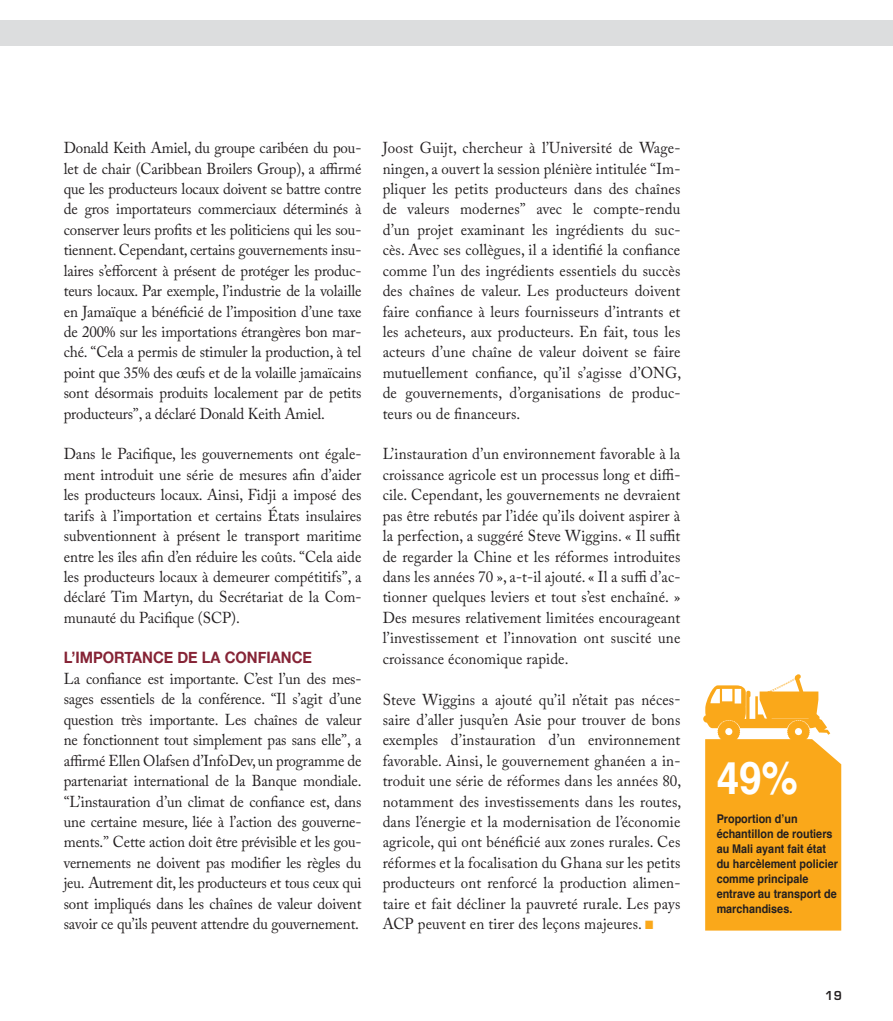
<style>
.page{position:relative;width:893px;height:1021px;background:#fff}
.page>*{position:absolute;margin:0;border:0;box-sizing:border-box;transform-origin:0 0}
.t1{font:700 45px "Helvetica";color:#fff;scale:.9 1}
.t2{font:15.75px/20.4px "Adobe Caslon Pro";letter-spacing:.005em;color:#231f20;text-align:justify;scale:.95 1}
.t3{font:700 15.75px "Helvetica Neue";color:#862436;scale:.93 1}
.t4{font:700 12px/15px "Helvetica";color:#231f20;scale:.9 1}
.t5{font:600 12px "Eurostile";color:#231f20;scale:.95 1}
.s1{font-family:"Minion Pro"}
.s2{color:#faa81a}
</style>
<div class="page">
<div style="left:0;top:20px;width:893px;height:25px;background:#dcddde"></div>
<svg style="left:703px;top:674px;width:138px;height:256px;background:#fab53e"></svg>
<p class="t2" style="left:64px;top:137px;width:315px">Donald Keith Amiel, du groupe caribéen du pou&shy;let de chair (Caribbean Broilers Group), a affirmé que les producteurs locaux doivent se battre contre de gros importateurs commerciaux déterminés à conserver leurs profits et les politiciens qui les sou&shy;tiennent. Cependant, certains gouvernements insu&shy;laires s’efforcent à présent de protéger les produc&shy;teurs locaux. Par exemple, l’industrie de la volaille en Jamaïque a bénéficié de l’imposition d’une taxe de 200% sur les importations étrangères bon mar&shy;ché. <span class="s1">“</span>Cela a permis de stimuler la production, à tel point que 35% des œufs et de la volaille jamaïcains sont désormais produits localement par de petits producteurs<span class="s1">”</span>, a déclaré Donald Keith Amiel.</p>
<p class="t2" style="left:64px;top:444px;width:315px">Dans le Pacifique, les gouvernements ont égale&shy;ment introduit une série de mesures afin d’aider les producteurs locaux. Ainsi, Fidji a imposé des tarifs à l’importation et certains États insulaires subventionnent à présent le transport maritime entre les îles afin d’en réduire les coûts. <span class="s1">“</span>Cela aide les producteurs locaux à demeurer compétitifs<span class="s1">”</span>, a déclaré Tim Martyn, du Secrétariat de la Com&shy;munauté du Pacifique (SCP).</p>
<p class="t3" style="left:64px;top:645px;width:268px">L’IMPORTANCE DE LA CONFIANCE</p>
<p class="t2" style="left:64px;top:668px;width:315px">La confiance est importante. C’est l’un des mes&shy;sages essentiels de la conférence. <span class="s1">“</span>Il s’agit d’une question très importante. Les chaînes de valeur ne fonctionnent tout simplement pas sans elle<span class="s1">”</span>, a affirmé Ellen Olafsen d’InfoDev, un programme de partenariat international de la Banque mondiale. <span class="s1">“</span>L’instauration d’un climat de confiance est, dans une certaine mesure, liée à l’action des gouverne&shy;ments.<span class="s1">”</span> Cette action doit être prévisible et les gou&shy;vernements ne doivent pas modifier les règles du jeu. Autrement dit, les producteurs et tous ceux qui sont impliqués dans les chaînes de valeur doivent savoir ce qu’ils peuvent attendre du gouvernement.</p>
<p class="t2" style="left:383px;top:137px;width:316px">Joost Guijt, chercheur à l’Université de Wage&shy;ningen, a ouvert la session plénière intitulée <span class="s1">“</span>Im&shy;pliquer les petits producteurs dans des chaînes de valeurs modernes<span class="s1">”</span> avec le compte-rendu d’un projet examinant les ingrédients du suc&shy;cès. Avec ses collègues, il a identifié la confiance comme l’un des ingrédients essentiels du succès des chaînes de valeur. Les producteurs doivent faire confiance à leurs fournisseurs d’intrants et les acheteurs, aux producteurs. En fait, tous les acteurs d’une chaîne de valeur doivent se faire mutuellement confiance, qu’il s’agisse d’ONG, de gouvernements, d’organisations de produc&shy;teurs ou de financeurs.</p>
<p class="t2" style="left:383px;top:444px;width:315px">L’instauration d’un environnement favorable à la croissance agricole est un processus long et diffi&shy;cile. Cependant, les gouvernements ne devraient pas être rebutés par l’idée qu’ils doivent aspirer à la perfection, a suggéré Steve Wiggins. « Il suffit de regarder la Chine et les réformes introduites dans les années 70 », a-t-il ajouté. « Il a suffi d’ac&shy;tionner quelques leviers et tout s’est enchaîné. » Des mesures relativement limitées encourageant l’investissement et l’innovation ont suscité une croissance économique rapide.</p>
<p class="t2" style="left:383px;top:689px;width:316px">Steve Wiggins a ajouté qu’il n’était pas néces&shy;saire d’aller jusqu’en Asie pour trouver de bons exemples d’instauration d’un environnement favorable. Ainsi, le gouvernement ghanéen a in&shy;troduit une série de réformes dans les années 80, notamment des investissements dans les routes, dans l’énergie et la modernisation de l’économie agricole, qui ont bénéficié aux zones rurales. Ces réformes et la focalisation du Ghana sur les petits producteurs ont renforcé la production alimen&shy;taire et fait décliner la pauvreté rurale. Les pays ACP peuvent en tirer des leçons majeures. <span class="s2">■</span></p>
<h1 class="t1" style="left:717px;top:742px;width:92px">49%</h1>
<p class="t4" style="left:717px;top:811px;width:136px">Proportion d’un échantillon de routiers au Mali ayant fait état du harcèlement policier comme principale entrave au transport de marchandises.</p>
<p class="t5" style="left:825px;top:987px;width:19px">19</p>
</div>
